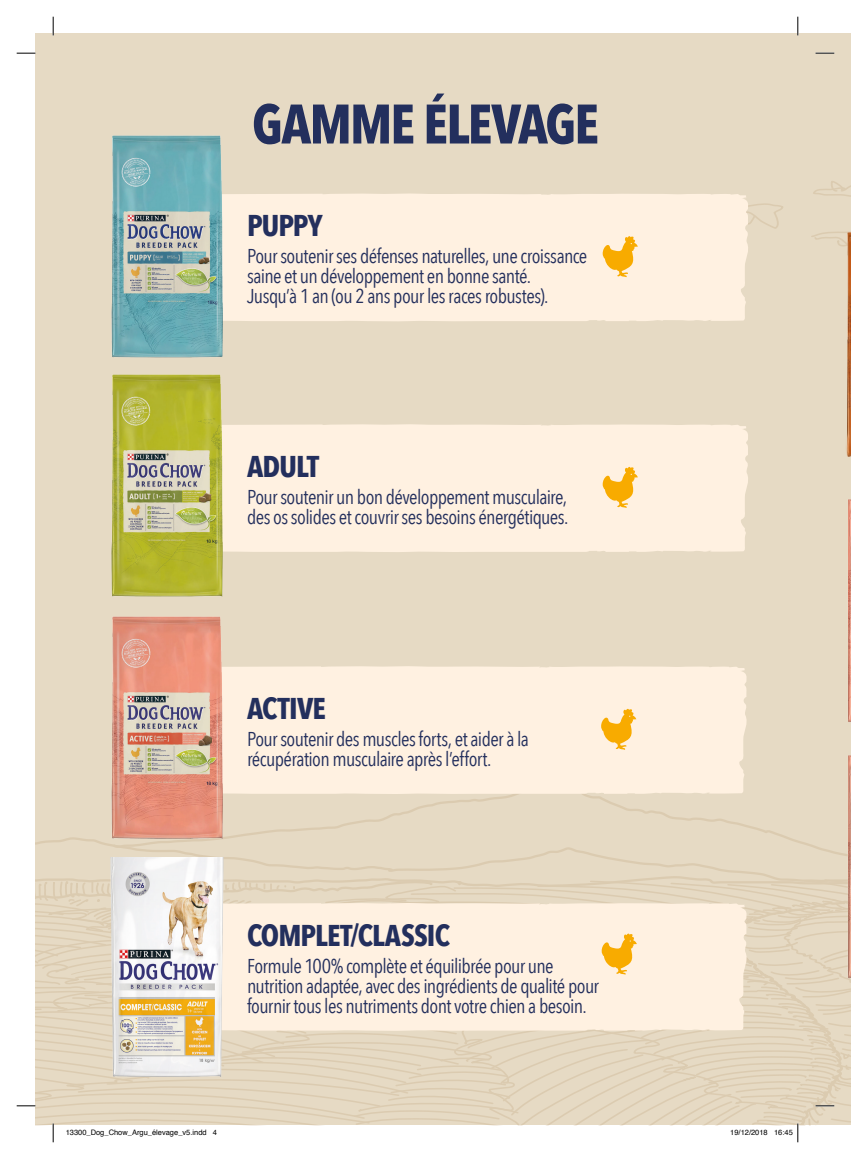
<style>
.page{position:relative;width:851px;height:1159px;background:#fff}
.page>*{position:absolute;margin:0;border:0;box-sizing:border-box;transform-origin:0 0}
.t1{font:700 55px "Avenir Next Condensed";letter-spacing:-.035em;color:#232f5d}
.t2{font:700 30px "Avenir Next Condensed";letter-spacing:-.03em;color:#232f5d}
.t3{font:20px/20px "Avenir Next Condensed";letter-spacing:-.03em;color:#232f5d}
.t4{font:7.5px "Helvetica";color:#000}
</style>
<div class="page">
<div style="left:35px;top:34px;width:815px;height:1091px;background:#e6dac4"></div>
<svg style="left:261px;top:794px;width:512px;height:38px"></svg>
<svg style="left:813px;top:181px;width:31px;height:15px"></svg>
<svg style="left:750px;top:203px;width:33px;height:26px"></svg>
<svg style="left:811px;top:232px;width:33px;height:14px"></svg>
<div style="left:225px;top:193px;width:525px;height:128px;background:#fff1e1"></div>
<svg style="left:602px;top:235px;width:35px;height:42px"></svg>
<div style="left:225px;top:424px;width:523px;height:128px;background:#fff1e1"></div>
<svg style="left:602px;top:466px;width:35px;height:42px"></svg>
<div style="left:225px;top:666px;width:522px;height:128px;background:#fff1e1"></div>
<svg style="left:601px;top:708px;width:35px;height:42px"></svg>
<img style="left:111px;top:596px;width:114px;height:236px">
<img style="left:111px;top:357px;width:114px;height:239px">
<img style="left:111px;top:135px;width:114px;height:222px">
<img style="left:848px;top:755px;width:2px;height:77px">
<img style="left:847px;top:456px;width:3px;height:266px">
<img style="left:844px;top:186px;width:6px;height:270px">
<svg style="left:17px;top:52px;width:18px;height:2px"></svg>
<svg style="left:815px;top:52px;width:19px;height:2px"></svg>
<svg style="left:52px;top:17px;width:2px;height:18px"></svg>
<svg style="left:796px;top:17px;width:2px;height:18px"></svg>
<svg style="left:17px;top:832px;width:834px;height:310px"></svg>
<p class="t1" style="left:252px;top:90px;width:348px">GAMME ÉLEVAGE</p>
<p class="t2" style="left:247px;top:207px;width:77px">PUPPY</p>
<p class="t3" style="left:247px;top:245px;width:342px">Pour soutenir ses défenses naturelles, une croissance saine et un développement en bonne santé.<br>Jusqu’à 1 an (ou 2 ans pour les races robustes).</p>
<p class="t2" style="left:247px;top:448px;width:74px">ADULT</p>
<p class="t3" style="left:247px;top:486px;width:323px">Pour soutenir un bon développement musculaire, des os solides et couvrir ses besoins énergétiques.</p>
<p class="t2" style="left:247px;top:690px;width:81px">ACTIVE</p>
<p class="t3" style="left:247px;top:728px;width:283px">Pour soutenir des muscles forts, et aider à la récupération musculaire après l’effort.</p>
<p class="t2" style="left:247px;top:916px;width:204px">COMPLET/CLASSIC</p>
<p class="t3" style="left:247px;top:954px;width:353px">Formule 100% complète et équilibrée pour une nutrition adaptée, avec des ingrédients de qualité pour fournir tous les nutriments dont votre chien a besoin.</p>
<p class="t4" style="left:66px;top:1126px;width:153px">13300_Dog_Chow_Argu_élevage_v5.indd 4</p>
<p class="t4" style="left:730px;top:1126px;width:64px">19/12/2018 16:45</p>
</div>
